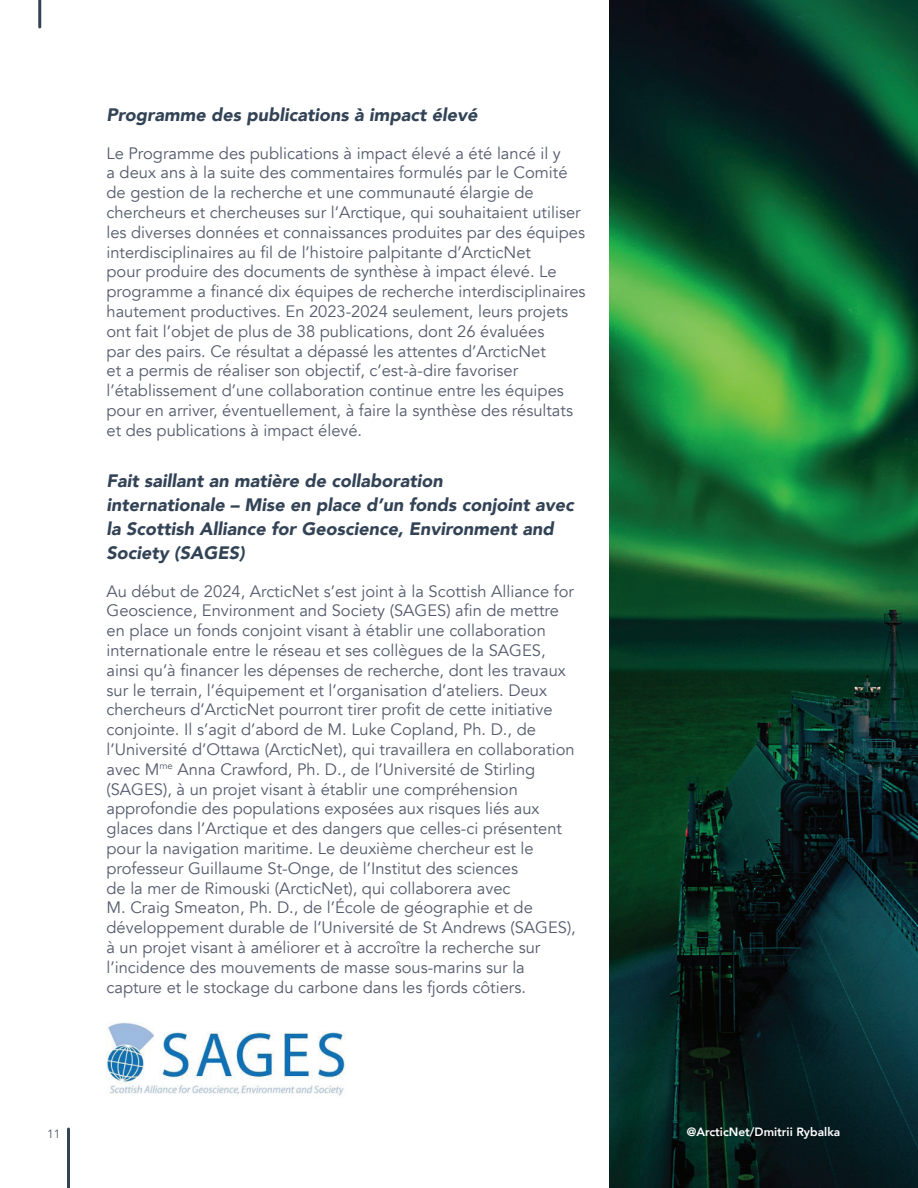
<style>
.page{position:relative;width:918px;height:1188px;background:#fff}
.page>*{position:absolute;margin:0;border:0;box-sizing:border-box;transform-origin:0 0}
.t1{font:italic 900 18px/24px "Avenir";color:#334356}
.t2{font:16.5px/19.8px "Avenir";color:#545b6c}
.t3{font:800 12px "Avenir";color:#fff}
.t4{font:12px "Avenir";color:#545b6c}
</style>
<div class="page">
<img style="left:107px;top:1022px;width:238px;height:74px">
<img style="left:609px;top:0;width:309px;height:1188px">
<hr style="left:67px;top:1129px;width:3px;height:59px;background:#334356">
<hr style="left:38px;top:0;width:3px;height:27px;background:#334356">
<p class="t1" style="left:106px;top:102px;width:373px">Programme des publications à impact élevé</p>
<p class="t2" style="left:106px;top:143px;width:481px">Le Programme des publications à impact élevé a été lancé il y<br>a deux ans à la suite des commentaires formulés par le Comité de gestion de la recherche et une communauté élargie de chercheurs et chercheuses sur l’Arctique, qui souhaitaient utiliser les diverses données et connaissances produites par des équipes interdisciplinaires au fil de l’histoire palpitante d’ArcticNet<br>pour produire des documents de synthèse à impact élevé. Le programme a financé dix équipes de recherche interdisciplinaires hautement productives. En 2023-2024 seulement, leurs projets ont fait l’objet de plus de 38 publications, dont 26 évaluées<br>par des pairs. Ce résultat a dépassé les attentes d’ArcticNet<br>et a permis de réaliser son objectif, c’est-à-dire favoriser l’établissement d’une collaboration continue entre les équipes pour en arriver, éventuellement, à faire la synthèse des résultats et des publications à impact élevé.</p>
<p class="t1" style="left:106px;top:468px;width:469px">Fait saillant an matière de collaboration<br>internationale – Mise en place d’un fonds conjoint avec la Scottish Alliance for Geoscience, Environment and Society (SAGES)</p>
<p class="t2" style="left:106px;top:581px;width:471px">Au début de 2024, ArcticNet s’est joint à la Scottish Alliance for Geoscience, Environment and Society (SAGES) afin de mettre en place un fonds conjoint visant à établir une collaboration internationale entre le réseau et ses collègues de la SAGES, ainsi qu’à financer les dépenses de recherche, dont les travaux sur le terrain, l’équipement et l’organisation d’ateliers. Deux chercheurs d’ArcticNet pourront tirer profit de cette initiative conjointe. Il s’agit d’abord de M. Luke Copland, Ph. D., de l’Université d’Ottawa (ArcticNet), qui travaillera en collaboration avec M<sup>me</sup> Anna Crawford, Ph. D., de l’Université de Stirling (SAGES), à un projet visant à établir une compréhension approfondie des populations exposées aux risques liés aux glaces dans l’Arctique et des dangers que celles-ci présentent pour la navigation maritime. Le deuxième chercheur est le professeur Guillaume St-Onge, de l’Institut des sciences<br>de la mer de Rimouski (ArcticNet), qui collaborera avec<br>M. Craig Smeaton, Ph. D., de l’École de géographie et de développement durable de l’Université de St Andrews (SAGES), à un projet visant à améliorer et à accroître la recherche sur l’incidence des mouvements de masse sous-marins sur la capture et le stockage du carbone dans les fjords côtiers.</p>
<p class="t4" style="left:47px;top:1126px;width:15px">11</p>
<p class="t3" style="left:687px;top:1123px;width:155px">@ArcticNet/Dmitrii Rybalka</p>
</div>
